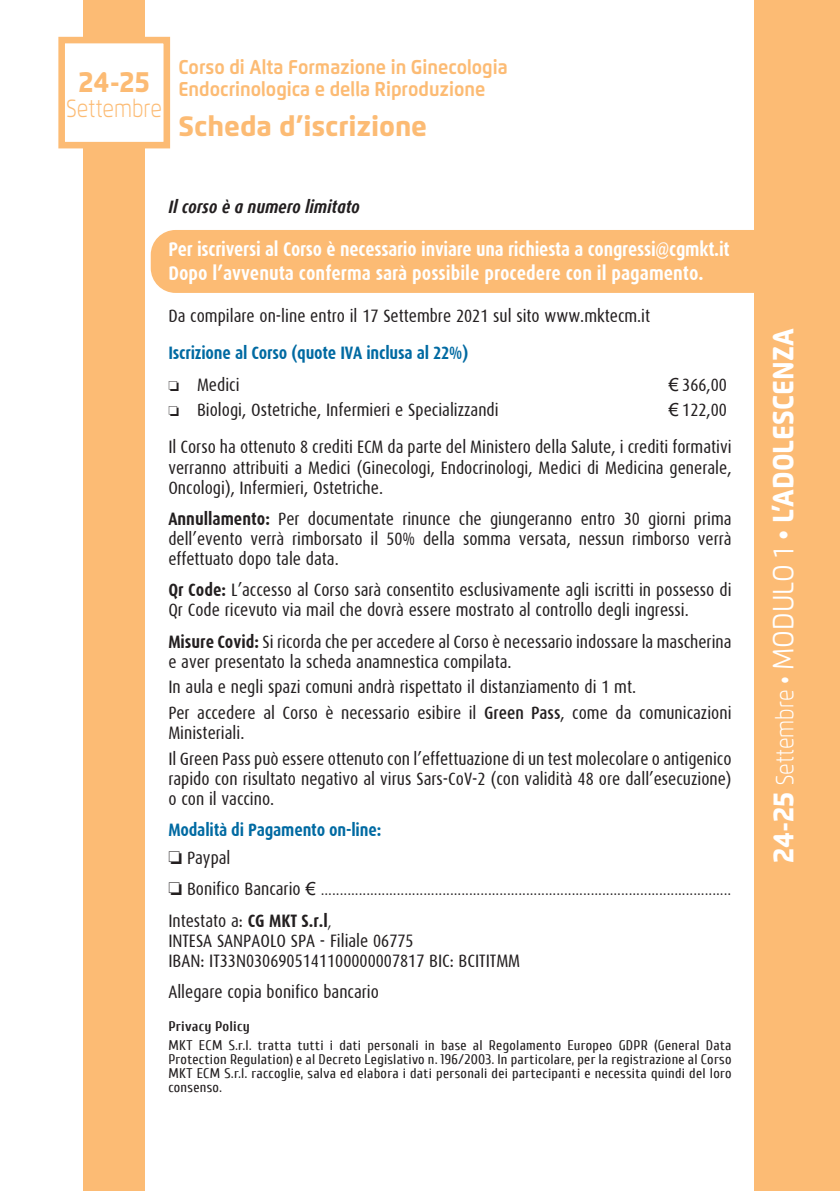
<style>
.page{position:relative;width:840px;height:1191px;background:#fff}
.page>*{position:absolute;margin:0;border:0;box-sizing:border-box;transform-origin:0 0}
.t1{font:800 29.2px "Flexo";color:#fff;scale:.9 1}
.t2{font:800 29.2px "Flexo";color:#fcbb74;scale:.9 1}
.t3{font:800 28px "Flexo";letter-spacing:-.005em;color:#fcbb74}
.t4{font:300 24.8px "Flexo";color:#fcbb74;scale:.8 1}
.t5{font:700 20px "Dax Condensed";letter-spacing:-.01em;color:#fff}
.t6{font:700 20px "Flexo";color:#fcbb74;scale:.9 1}
.t7{font:18px/20px "Dax Condensed";color:#231f20;text-align:justify}
.t8{font:300 18px "Dax Condensed";color:#231f20}
.t9{font:700 18px "Dax Condensed";letter-spacing:-.01em;color:#006aa2}
.t10{font:italic 700 18px "Dax Condensed";color:#231f20}
.t11{font:14px/14px "Cuprum";letter-spacing:.02em;color:#231f20;text-align:justify}
.t12{font:700 14px "Cuprum";letter-spacing:.015em;color:#231f20}
.s1{font-family:"Arial"}
.s2{font-weight:700}
.s3{font-weight:500}
.s4{font-weight:400}
.s5{font-family:"Arial";font-weight:400}
.s6{font-weight:300}
.s7{font-weight:300;font-size:24.8px}
</style>
<div class="page">
<div style="left:83px;top:0;width:62px;height:1191px;background:#fcbb74"></div>
<svg style="left:58px;top:36px;width:113px;height:113px"></svg>
<div style="left:754px;top:0;width:85px;height:1191px;background:#fcbb74"></div>
<div style="left:151px;top:230px;width:603px;height:63px;background:#fcbb74"></div>
<p class="t2" style="left:79px;top:63px;width:81px">24-25</p>
<p class="t4" style="left:66px;top:93px;width:121px">Settembre</p>
<p class="t6" style="left:178px;top:55px;width:367px">Corso di Alta Formazione in Ginecologia</p>
<p class="t6" style="left:178px;top:77px;width:342px">Endocrinologica e della Riproduzione</p>
<p class="t3" style="left:178px;top:109px;width:250px">Scheda d’iscrizione</p>
<p class="t10" style="left:168px;top:197px;width:193px">Il corso è a numero limitato</p>
<p class="t5" style="left:168px;top:238px;width:562px">Per iscriversi al Corso è necessario inviare una richiesta a congressi@cgmkt.it</p>
<p class="t5" style="left:168px;top:262px;width:536px">Dopo l’avvenuta conferma sarà possibile procedere con il pagamento.</p>
<p class="t7" style="left:168px;top:306px;width:483px">Da compilare on-line entro il 17 Settembre 2021 sul sito www.mktecm.it</p>
<p class="t9" style="left:168px;top:343px;width:301px">Iscrizione al Corso (quote IVA inclusa al 22%)</p>
<p class="t7" style="left:168px;top:375px;width:73px">□ Medici</p>
<p class="t7" style="left:668px;top:375px;width:60px"><span class="s1">€</span> 366,00</p>
<p class="t7" style="left:168px;top:400px;width:331px">□ Biologi, Ostetriche, Infermieri e Specializzandi</p>
<p class="t7" style="left:668px;top:400px;width:60px"><span class="s1">€</span> 122,00</p>
<p class="t7" style="left:168px;top:437px;width:564px">Il Corso ha ottenuto 8 crediti ECM da parte del Ministero della Salute, i crediti formativi verranno attribuiti a Medici (Ginecologi, Endocrinologi, Medici di Medicina generale, Oncologi), Infermieri, Ostetriche.</p>
<p class="t7" style="left:168px;top:509px;width:564px"><span class="s2">Annullamento:</span> Per documentate rinunce che giungeranno entro 30 giorni prima dell’evento verrà rimborsato il 50% della somma versata, nessun rimborso verrà effettuato dopo tale data.</p>
<p class="t7" style="left:168px;top:580px;width:564px"><span class="s2">Qr Code:</span> L’accesso al Corso sarà consentito esclusivamente agli iscritti in possesso di<br>Qr Code ricevuto via mail che dovrà essere mostrato al controllo degli ingressi.</p>
<p class="t7" style="left:168px;top:631px;width:564px"><span class="s2">Misure Covid:</span> Si ricorda che per accedere al Corso è necessario indossare la mascherina e aver presentato la scheda anamnestica compilata.</p>
<p class="t7" style="left:168px;top:677px;width:469px">In aula e negli spazi comuni andrà rispettato il distanziamento di 1 mt.</p>
<p class="t7" style="left:168px;top:703px;width:564px">Per accedere al Corso è necessario esibire il <span class="s3">Green Pass</span>, come da comunicazioni<br>Ministeriali.</p>
<p class="t7" style="left:168px;top:748px;width:564px">Il Green Pass può essere ottenuto con l’effettuazione di un test molecolare o antigenico rapido con risultato negativo al virus Sars-CoV-2 (con validità 48 ore dall’esecuzione) o con il vaccino.</p>
<p class="t9" style="left:168px;top:820px;width:214px">Modalità di Pagamento on-line:</p>
<p class="t7" style="left:168px;top:848px;width:64px">□ Paypal</p>
<p class="t8" style="left:168px;top:879px;width:564px">□ <span class="s4">Bonifico Bancario</span> <span class="s5">€</span> ............................................................................................................</p>
<p class="t7" style="left:168px;top:910px;width:165px">Intestato a: <span class="s2">CG MKT S.r.l</span><span class="s6">,</span></p>
<p class="t7" style="left:168px;top:930px;width:247px">INTESA SANPAOLO SPA - Filiale 06775</p>
<p class="t7" style="left:168px;top:950px;width:353px">IBAN: IT33N0306905141100000007817 BIC: BCITITMM</p>
<p class="t7" style="left:168px;top:982px;width:212px">Allegare copia bonifico bancario</p>
<p class="t12" style="left:168px;top:1018px;width:83px">Privacy Policy</p>
<p class="t11" style="left:168px;top:1038px;width:564px">MKT ECM S.r.l. tratta tutti i dati personali in base al Regolamento Europeo GDPR (General Data Protection Regulation) e al Decreto Legislativo n. 196/2003. In particolare, per la registrazione al Corso MKT ECM S.r.l. raccoglie, salva ed elabora i dati personali dei partecipanti e necessita quindi del loro consenso.</p>
<p class="t1" style="left:765px;top:863px;width:596px;rotate:-90deg">24-25 <span class="s7">Settembre •</span> <span class="s4">MODULO 1 •</span> L’ADOLESCENZA</p>
</div>
